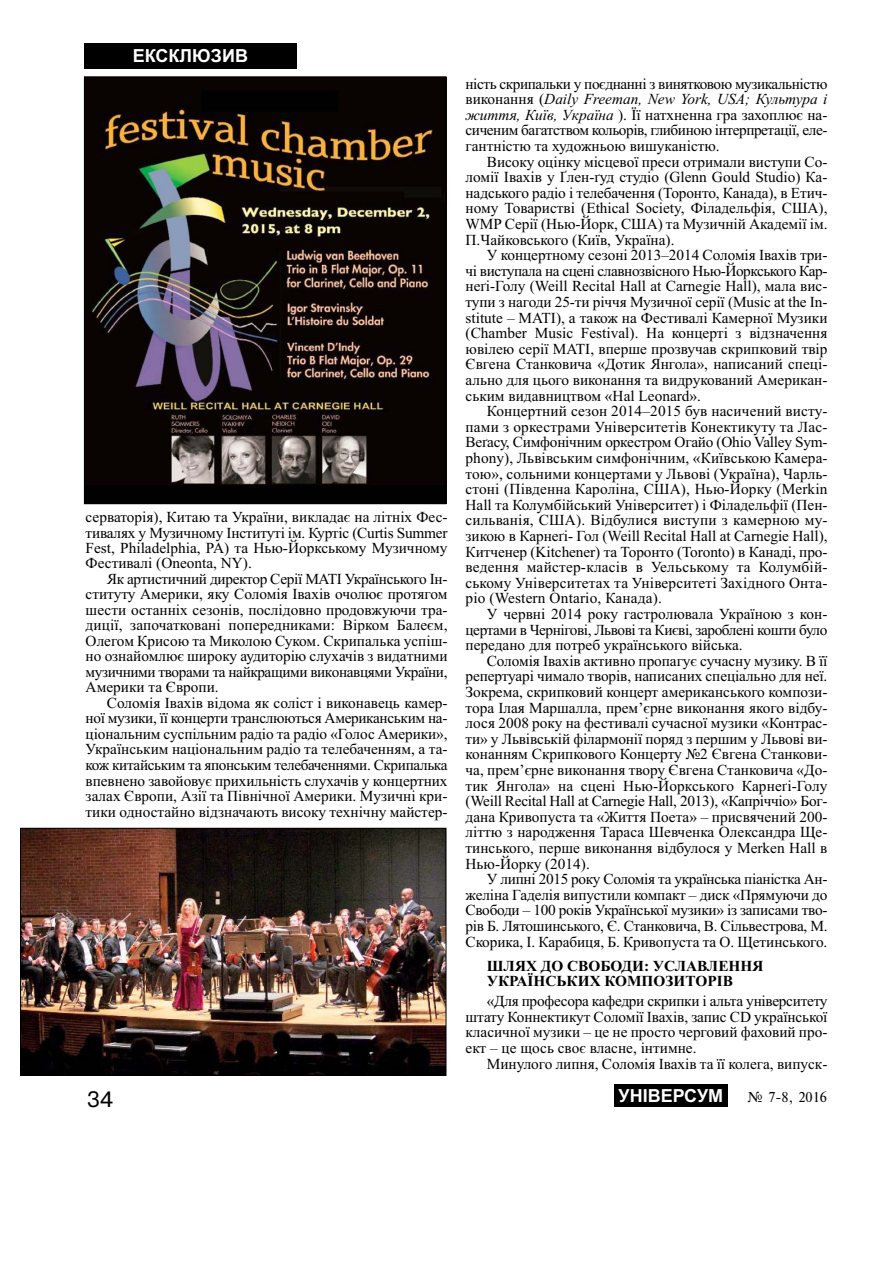
<style>
.page{position:relative;width:893px;height:1263px;background:#fff}
.page>*{position:absolute;margin:0;border:0;box-sizing:border-box;transform-origin:0 0}
.t1{font:21px "Ukr";color:#000}
.t2{font:700 18px "Arial";color:#fff}
.t3{font:15.3px/15.6px "Times New Roman";color:#000;text-align:justify}
.t4{font:700 15.3px/15.6px "Times New Roman";color:#000}
.t5{font:15px "Times";color:#000}
.s1{font-style:italic}
</style>
<div class="page">
<div style="left:84px;top:43px;width:213px;height:26px;background:#000"></div>
<div style="left:614px;top:1084px;width:113px;height:23px;background:#000"></div>
<img style="left:86px;top:79px;width:358px;height:423px">
<div style="left:84px;top:77px;width:362px;height:427px;border:1px solid #000"></div>
<img style="left:22px;top:830px;width:422px;height:244px">
<div style="left:20px;top:828px;width:426px;height:248px;border:1px solid #000"></div>
<p class="t2" style="left:133px;top:46px;width:117px">ЕКСКЛЮЗИВ</p>
<p class="t3" style="left:86px;top:511px;width:363px">серваторія), Китаю та України, викладає на літніх Фес&shy;тивалях у Музичному Інституті ім. Куртіс (Curtis Summer Fest, Philadelphia, PA) та Нью-Йоркському Музичному Фестивалі (Oneonta, NY).</p>
<p class="t3" style="left:86px;top:573px;width:363px;text-indent:21px">Як артистичний директор Серії MATI Українського Ін&shy;ституту Америки, яку Соломія Івахів очолює протягом шести останніх сезонів, пocлiдoвнo продовжуючи тра&shy;диції, започатковані попередниками: Вірком Балеєм, Олегом Крисою та Миколою Суком. Скрипалька успіш&shy;но ознайомлює широку аудиторію слухачів з видaтними музичними твopaми тa найкращими викoнавцями України, Америки та Європи.</p>
<p class="t3" style="left:86px;top:696px;width:363px;text-indent:21px">Соломія Івахів відома як соліст і виконавець камер&shy;ної музики, її концерти транслюються Американським на&shy;ціональним суспільним радіо та радіо «Голос Америки», Українським національним радіо та телебаченням, а та&shy;кож китайським та японським телебаченнями. Скрипалька впевнено завойовує прихильність слухачів у концертних залах Європи, Азії та Північної Америки. Mузичні кри&shy;тики одностайно відзначають високу технічну майстер-</p>
<p class="t3" style="left:465px;top:77px;width:363px">ність скрипальки у поєднанні з винятковою музикальністю виконання (<span class="s1">Daily Freeman, New York, USA; Культура і життя, Київ, Україна</span> ). Її натхненна гра захоплює на&shy;сиченим багатством кольорів, глибиною інтерпретації, еле&shy;гантністю та художньою вишуканістю.</p>
<p class="t3" style="left:465px;top:155px;width:363px;text-indent:21px">Високу оцінку місцевої преси отримали виступи Со&shy;ломії Івахів у Ґлен-ґуд студіо (Glenn Gould Studio) Ка&shy;надського радіо і телебачення (Торонто, Канада), в Етич&shy;ному Товаристві (Ethical Society, Філадельфія, США), WMP Серії (Нью-Йорк, США) та Музичній Академії ім.<br>П.Чайковського (Київ, Україна).</p>
<p class="t3" style="left:465px;top:249px;width:363px;text-indent:21px">У концертному сезоні 2013–2014 Соломія Івахів тpи&shy;чі виступалa на сцені славнозвісного Нью-Йоркського Кар&shy;неґі-Голу (Weill Recital Hall at Carnegie Hall), мала вис&shy;тупи з нагоди 25-ти річчя Музичної серії (Music at the In&shy;stitute – MATI), a також на Фестивалі Камерної Музики (Chamber Music Festival). На концерті з відзначення ювілею серії MATI, вперше пpoзвучав скрипковий твір Євгена Станковича «Дотик Янгола», написаний спеці&shy;ально для цього виконання та видрукований Американ&shy;ським видавництвом «Hal Leonard».</p>
<p class="t3" style="left:465px;top:405px;width:363px;text-indent:21px">Концертний сезон 2014–2015 був насичений висту&shy;пами з оркестрами Університетів Конектикуту та Лас-Веґасу, Симфонічним оркестром Огайо (Ohio Valley Sym&shy;phony), Львівським симфонічним, «Київською Камера&shy;тою», сольними концертами у Львові (Україна), Чарль&shy;стоні (Південна Кароліна, США), Нью-Йорку (Merkin Hall та Колумбійський Університет) і Філадельфії (Пен&shy;сильванія, США). Відбулися виступи з камерною му&shy;зикою в Карнеґі- Гол (Weill Recital Hall at Carnegie Hall), Китченер (Kitchener) та Торонто (Toronto) в Канаді, про&shy;ведення майстер-класiв в Уельському та Колумбій&shy;ському Університетах та Університетi Західного Онта&shy;рio (Western Ontario, Канадa).</p>
<p class="t3" style="left:465px;top:608px;width:363px;text-indent:21px">У червні 2014 року гастролювала Україною з кон&shy;цертами в Чернігові, Львові та Києві, зароблені кошти було передано для потреб українського війська.</p>
<p class="t3" style="left:465px;top:654px;width:363px;text-indent:21px">Соломія Івахів активно пропагує сучасну музику. В її репертуарі чимало творів, написаних спеціально для неї.<br>Зокрема, скрипковий концерт американського компози&shy;тора Ілая Маршалла, прем’єрне виконання якого відбу&shy;лося 2008 року на фестивалі сучасної музики «Контрас&shy;ти» у Львівській філармонії поряд з першим у Львові ви&shy;конанням Скрипкового Концерту №2 Євгена Станкови&shy;ча, прем’єрне виконання твору Євгена Станковича «До&shy;тик Янгола» на сцені Нью-Йоркського Карнеґі-Голу (Weill Recital Hall at Carnegie Hall, 2013), «Капріччіо» Бог&shy;дана Кривопуста та «Життя Поета» – присвячений 200- літтю з народження Тараса Шевченка Олександра Ще&shy;тинського, перше виконання відбулося у Merken Hall в Нью-Йорку (2014).</p>
<p class="t3" style="left:465px;top:873px;width:363px;text-indent:21px">У липні 2015 року Соломія та українська піаністка Ан&shy;желіна Гаделія випустили компакт – диск «Прямуючи до Свободи – 100 років Української музики» із записами тво&shy;рів Б. Лятошинського, Є. Станковича, В. Сільвестрова, М.<br>Скорика, І. Карабиця, Б. Кривопуста та О. Щетинського.</p>
<p class="t4" style="left:487px;top:958px;width:278px">ШЛЯХ ДО СВОБОДИ: УСЛАВЛЕННЯ<br>УКРАЇНСЬКИХ КОМПОЗИТОРІВ</p>
<p class="t3" style="left:465px;top:995px;width:363px;text-indent:21px">«Для професора кафедри скрипки і альта університету штату Коннектикут Соломії Івахів, запис CD української класичної музики – це не просто черговий фаховий про&shy;ект – це щось своє власне, інтимне.</p>
<p class="t3" style="left:487px;top:1057px;width:342px">Минулого липня, Соломія Івахів та її колега, випуск-</p>
<h1 class="t1" style="left:87px;top:1087px;width:27px">34</h1>
<p class="t2" style="left:618px;top:1085px;width:106px">УНІВЕРСУМ</p>
<p class="t5" style="left:747px;top:1088px;width:81px">‹ 7-8, 2016</p>
</div>
